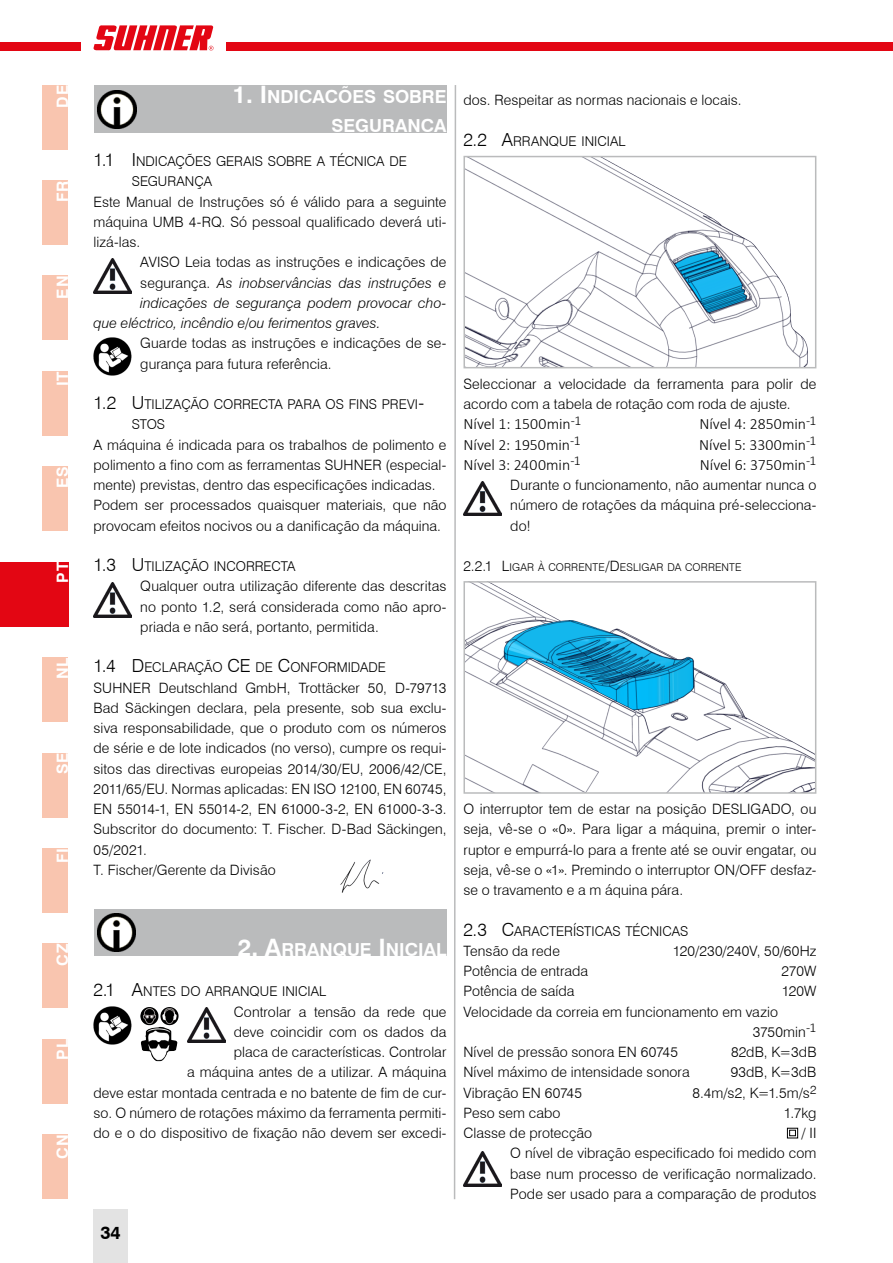
<style>
.page{position:relative;width:893px;height:1263px;background:#fff}
.page>*{position:absolute;margin:0;border:0;box-sizing:border-box;transform-origin:0 0}
.t1{font:700 18px/28.8px "Swiss 721 BT";color:#fff}
.t2{font:700 18px "Swiss 721 BT";color:#000}
.t3{font:300 15.75px "Calibri";letter-spacing:.005em;color:#000}
.t4{font:700 15.75px "Swiss 721 BT";letter-spacing:.05em;color:#fff}
.t5{font:300 14.25px/20.2px "Swiss 721 BT";letter-spacing:.005em;color:#000;text-align:justify}
.t6{font:italic 300 14.25px "Swiss 721 BT";letter-spacing:.005em;color:#000}
.t7{font:300 13.5px/20.2px "Swiss 721 BT";color:#000}
.t8{font:300 10.65px "Swiss 721 BT";letter-spacing:.015em;color:#000}
.s1{font-size:24px}
.s2{font-size:18px}
.s3{font-style:normal}
.s4{font-size:14.25px}
</style>
<div class="page">
<div style="left:43px;top:1134px;width:25px;height:65px;background:#f9c5af"></div>
<div style="left:43px;top:1039px;width:25px;height:64px;background:#f9c5af"></div>
<div style="left:43px;top:944px;width:25px;height:64px;background:#f9c5af"></div>
<div style="left:43px;top:848px;width:25px;height:64px;background:#f9c5af"></div>
<div style="left:43px;top:753px;width:25px;height:64px;background:#f9c5af"></div>
<div style="left:43px;top:657px;width:25px;height:65px;background:#f9c5af"></div>
<img style="left:94px;top:258px;width:38px;height:35px">
<img style="left:94px;top:338px;width:38px;height:38px">
<img style="left:94px;top:582px;width:38px;height:35px">
<div style="left:94px;top:909px;width:352px;height:47px;background:#babbbc"></div>
<img style="left:98px;top:913px;width:38px;height:39px">
<img style="left:94px;top:1006px;width:38px;height:38px">
<img style="left:141px;top:1027px;width:36px;height:34px">
<svg style="left:156px;top:1010px;width:3px;height:13px"></svg>
<img style="left:140px;top:1007px;width:16px;height:18px">
<svg style="left:174px;top:1008px;width:5px;height:16px"></svg>
<img style="left:160px;top:1007px;width:14px;height:18px">
<img style="left:187px;top:1008px;width:38px;height:34px">
<div style="left:94px;top:85px;width:352px;height:47px;background:#babbbc"></div>
<img style="left:98px;top:90px;width:38px;height:39px">
<img style="left:340px;top:859px;width:44px;height:34px">
<img style="left:463px;top:481px;width:39px;height:35px">
<div style="left:787px;top:1128px;width:11px;height:10px;border:1px solid #000"></div>
<div style="left:789px;top:1130px;width:7px;height:6px;border:1px solid #000"></div>
<img style="left:463px;top:1152px;width:39px;height:34px">
<img style="left:466px;top:159px;width:342px;height:206px">
<div style="left:463px;top:156px;width:353px;height:212px;border:2px solid #babbbc"></div>
<img style="left:466px;top:584px;width:347px;height:207px">
<div style="left:463px;top:581px;width:353px;height:213px;border:2px solid #babbbc"></div>
<div style="left:43px;top:467px;width:25px;height:64px;background:#f9c5af"></div>
<div style="left:43px;top:371px;width:25px;height:64px;background:#f9c5af"></div>
<div style="left:43px;top:276px;width:25px;height:64px;background:#f9c5af"></div>
<div style="left:43px;top:180px;width:25px;height:65px;background:#f9c5af"></div>
<div style="left:43px;top:85px;width:25px;height:64px;background:#f9c5af"></div>
<div style="left:0;top:43px;width:893px;height:8px;background:#e30613"></div>
<div style="left:81px;top:17px;width:144px;height:42px;background:#fff"></div>
<svg style="left:93px;top:25px;width:120px;height:26px"></svg>
<div style="left:94px;top:1209px;width:34px;height:54px;background:#e3e3e3"></div>
<svg style="left:453px;top:85px;width:4px;height:1115px"></svg>
<div style="left:0;top:562px;width:68px;height:64px;background:#e30613"></div>
<p class="t4" style="left:53px;top:108px;width:24px;rotate:-90deg">DE</p>
<p class="t4" style="left:53px;top:202px;width:23px;rotate:-90deg">FR</p>
<p class="t4" style="left:53px;top:299px;width:24px;rotate:-90deg">EN</p>
<p class="t4" style="left:53px;top:386px;width:16px;rotate:-90deg">IT</p>
<p class="t4" style="left:53px;top:488px;width:23px;rotate:-90deg">ES</p>
<p class="t4" style="left:53px;top:583px;width:22px;rotate:-90deg">PT</p>
<p class="t4" style="left:53px;top:679px;width:23px;rotate:-90deg">NL</p>
<p class="t4" style="left:53px;top:774px;width:23px;rotate:-90deg">SE</p>
<p class="t4" style="left:53px;top:863px;width:17px;rotate:-90deg">FI</p>
<p class="t4" style="left:53px;top:966px;width:23px;rotate:-90deg">CZ</p>
<p class="t4" style="left:53px;top:1059px;width:22px;rotate:-90deg">PL</p>
<p class="t4" style="left:53px;top:1159px;width:26px;rotate:-90deg">CN</p>
<p class="t1" style="left:232px;top:82px;width:47px"><span class="s1">1. I</span>NDIC</p>
<p class="t1" style="left:332px;top:82px;width:116px;text-indent:-19px">ACÕES SOBRE<br>SEGURANCA</p>
<p class="t5" style="left:463px;top:90px;width:280px">dos. Respeitar as normas nacionais e locais.</p>
<p class="t7" style="left:463px;top:131px;width:164px"><span class="s2">2.2 A</span>RRANQUE INICIAL</p>
<p class="t7" style="left:132px;top:151px;width:277px;text-indent:-38px"><span class="s2">1.1 I</span> NDICAÇÕES GERAIS SOBRE A TÉCNICA DE<br>SEGURANÇA</p>
<p class="t5" style="left:94px;top:191px;width:354px">Este Manual de Instruções só é válido para a seguinte máquina UMB 4-RQ. Só pessoal qualificado deverá uti&shy;lizá-las.</p>
<p class="t5" style="left:140px;top:252px;width:308px">AVISO Leia todas as instruções e indicações de</p>
<p class="t6" style="left:140px;top:274px;width:308px"><span class="s3">segurança.</span> As inobservâncias das instruções e</p>
<p class="t6" style="left:140px;top:294px;width:308px">indicações de segurança podem provocar cho-</p>
<p class="t6" style="left:94px;top:314px;width:289px">que eléctrico, incêndio e/ou ferimentos graves.</p>
<p class="t5" style="left:140px;top:333px;width:308px">Guarde todas as instruções e indicações de se&shy;gurança para futura referência.</p>
<p class="t7" style="left:132px;top:394px;width:294px;text-indent:-38px"><span class="s2">1.2 U</span>TILIZAÇÃO CORRECTA PARA OS FINS PREVI<span class="s2">-<br></span>STOS</p>
<p class="t5" style="left:94px;top:434px;width:354px;text-align:left">A máquina é indicada para os trabalhos de polimento e polimento a fino com as ferramentas SUHNER (especial&shy;mente) previstas, dentro das especificações indicadas.<br>Podem ser processados quaisquer materiais, que não provocam efeitos nocivos ou a danificação da máquina.</p>
<p class="t7" style="left:94px;top:556px;width:203px"><span class="s2">1.3 U</span>TILIZAÇÃO INCORRECTA</p>
<p class="t5" style="left:140px;top:576px;width:308px">Qualquer outra utilização diferente das descritas no ponto 1.2, será considerada como não apro&shy;priada e não será, portanto, permitida.</p>
<p class="t7" style="left:94px;top:657px;width:294px"><span class="s2">1.4 D</span>ECLARAÇÃO <span class="s2">CE</span> DE <span class="s2">C</span>ONFORMIDADE</p>
<p class="t5" style="left:94px;top:677px;width:354px;text-align:left">SUHNER Deutschland GmbH, Trottäcker 50, D-79713<br>Bad Säckingen declara, pela presente, sob sua exclu&shy;siva responsabilidade, que o produto com os números de série e de lote indicados (no verso), cumpre os requi&shy;sitos das directivas europeias 2014/30/EU, 2006/42/CE, 2011/65/EU. Normas aplicadas: EN ISO 12100, EN 60745, EN 55014-1, EN 55014-2, EN 61000-3-2, EN 61000-3-3.<br>Subscritor do documento: T. Fischer. D-Bad Säckingen, 05/2021.<br>T. Fischer/Gerente da Divisão</p>
<p class="t1" style="left:238px;top:935px;width:158px"><span class="s1">2. A</span>RRANQUE <span class="s1">I</span>NICI</p>
<p class="t1" style="left:424px;top:935px;width:23px">AL</p>
<p class="t7" style="left:94px;top:981px;width:234px"><span class="s2">2.1 A</span>NTES DO ARRANQUE INICIAL</p>
<p class="t5" style="left:94px;top:1001px;width:354px;text-align:right">Controlar a tensão da rede que<br>deve coincidir com os dados da<br>placa de características. Controlar<br>a máquina antes de a utilizar. A máquina<br>deve estar montada centrada e no batente de fim de cur&shy;so. O número de rotações máximo da ferramenta permiti&shy;do e o do dispositivo de fixação não devem ser excedi-</p>
<p class="t2" style="left:100px;top:1222px;width:22px">34</p>
<p class="t5" style="left:463px;top:373px;width:354px">Seleccionar a velocidade da ferramenta para polir de acordo com a tabela de rotação com roda de ajuste.</p>
<p class="t3" style="left:463px;top:414px;width:119px">Nível 1: 1500min<sup>-1</sup></p>
<p class="t3" style="left:699px;top:414px;width:118px">Nível 4: 2850min<sup>-1</sup></p>
<p class="t3" style="left:463px;top:435px;width:119px">Nível 2: 1950min<sup>-1</sup></p>
<p class="t3" style="left:699px;top:435px;width:119px">Nível 5: 3300min<sup>-1</sup></p>
<p class="t3" style="left:463px;top:455px;width:119px">Nível 3: 2400min<sup>-1</sup></p>
<p class="t3" style="left:700px;top:455px;width:118px">Nível 6: 3750min<sup>-1</sup></p>
<p class="t5" style="left:510px;top:475px;width:308px">Durante o funcionamento, não aumentar nunca o número de rotações da máquina pré-selecciona&shy;do!</p>
<p class="t8" style="left:463px;top:561px;width:280px"><span class="s4">2.2.1 L</span>IGAR À CORRENTE<span class="s4">/D</span> ESLIGAR DA CORRENTE</p>
<p class="t5" style="left:463px;top:799px;width:354px">O interruptor tem de estar na posição DESLIGADO, ou seja, vê-se o «0». Para ligar a máquina, premir o inter&shy;ruptor e empurrá-lo para a frente até se ouvir engatar, ou seja, vê-se o «1». Premindo o interruptor ON/OFF desfaz&shy;se o travamento e a m áquina pára.</p>
<p class="t7" style="left:463px;top:921px;width:226px"><span class="s2">2.3 C</span>ARACTERÍSTICAS TÉCNICAS</p>
<p class="t5" style="left:463px;top:940px;width:98px">Tensão da rede</p>
<p class="t5" style="left:673px;top:940px;width:145px">120/230/240V, 50/60Hz</p>
<p class="t5" style="left:463px;top:961px;width:126px">Potência de entrada</p>
<p class="t5" style="left:781px;top:961px;width:37px">270W</p>
<p class="t5" style="left:463px;top:981px;width:113px">Potência de saída</p>
<p class="t5" style="left:782px;top:981px;width:36px">120W</p>
<p class="t5" style="left:463px;top:1001px;width:316px">Velocidade da correia em funcionamento em vazio</p>
<p class="t5" style="left:753px;top:1021px;width:65px">3750min<sup>-1</sup></p>
<p class="t5" style="left:463px;top:1042px;width:216px">Nível de pressão sonora EN 60745</p>
<p class="t5" style="left:731px;top:1042px;width:87px">82dB, K=3dB</p>
<p class="t5" style="left:463px;top:1062px;width:228px">Nível máximo de intensidade sonora</p>
<p class="t5" style="left:731px;top:1062px;width:87px">93dB, K=3dB</p>
<p class="t5" style="left:463px;top:1082px;width:120px">Vibração EN 60745</p>
<p class="t5" style="left:693px;top:1082px;width:125px">8.4m/s2, K=1.5m/s<sup>2</sup></p>
<p class="t5" style="left:463px;top:1102px;width:99px">Peso sem cabo</p>
<p class="t5" style="left:784px;top:1102px;width:34px">1.7kg</p>
<p class="t5" style="left:463px;top:1123px;width:130px">Classe de protecção</p>
<p class="t5" style="left:510px;top:1123px;width:308px;text-indent:291px">/ II O nível de vibração especificado foi medido com base num processo de verificação normalizado.<br>Pode ser usado para a comparação de produtos</p>
</div>
